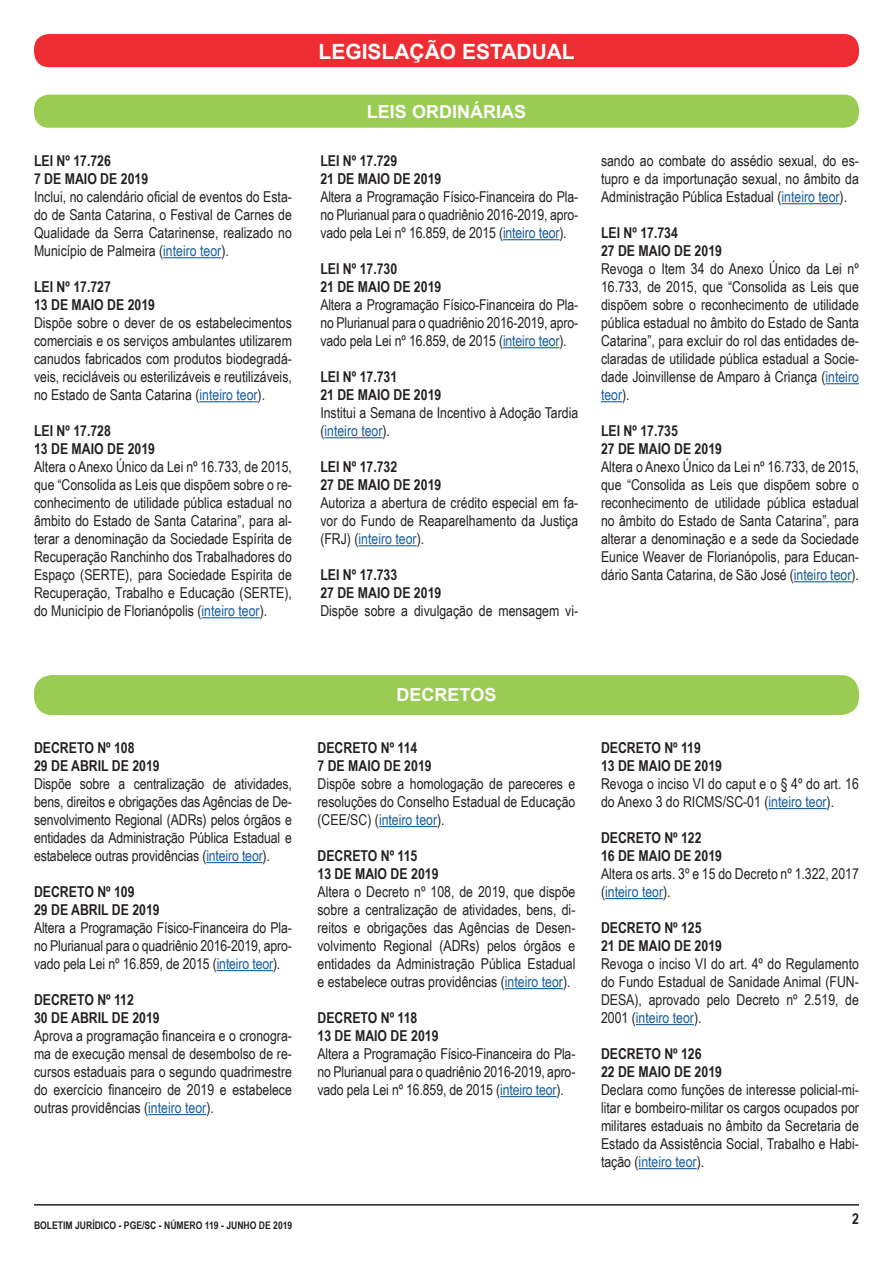
<style>
.page{position:relative;width:893px;height:1263px;background:#fff}
.page>*{position:absolute;margin:0;border:0;box-sizing:border-box;transform-origin:0 0}
.t1{font:700 21px "Arial";color:#fff}
.t2{font:700 18px "Arial";color:#fff}
.t3{font:15px/18px "Arial Narrow";color:#231f20;text-align:justify}
.t4{font:700 15px "Arial Narrow";color:#231f20}
.t5{font:700 10.5px "Arial Narrow";color:#231f20}
.s1{color:#175d9e}
</style>
<div class="page">
<hr style="left:34px;top:1204px;width:825px;height:1px;background:#231f20">
<div style="left:34px;top:34px;width:825px;height:33px;background:#ee2d32;border-radius:15px"></div>
<div style="left:34px;top:675px;width:825px;height:40px;background:#9acc53;border-radius:18px"></div>
<hr style="left:206px;top:862px;width:57px;height:1px;background:#175d9e">
<hr style="left:217px;top:970px;width:56px;height:1px;background:#175d9e">
<hr style="left:148px;top:1114px;width:58px;height:1px;background:#175d9e">
<hr style="left:379px;top:826px;width:58px;height:1px;background:#175d9e">
<hr style="left:505px;top:988px;width:58px;height:1px;background:#175d9e">
<hr style="left:500px;top:1096px;width:56px;height:1px;background:#175d9e">
<hr style="left:768px;top:808px;width:59px;height:1px;background:#175d9e">
<hr style="left:605px;top:898px;width:58px;height:1px;background:#175d9e">
<hr style="left:636px;top:1024px;width:58px;height:1px;background:#175d9e">
<hr style="left:639px;top:1168px;width:58px;height:1px;background:#175d9e">
<hr style="left:163px;top:257px;width:58px;height:1px;background:#175d9e">
<hr style="left:200px;top:401px;width:58px;height:1px;background:#175d9e">
<hr style="left:202px;top:617px;width:58px;height:1px;background:#175d9e">
<div style="left:34px;top:95px;width:825px;height:33px;background:#9acc53;border-radius:15px"></div>
<hr style="left:503px;top:239px;width:56px;height:1px;background:#175d9e">
<hr style="left:503px;top:347px;width:56px;height:1px;background:#175d9e">
<hr style="left:324px;top:437px;width:59px;height:1px;background:#175d9e">
<hr style="left:359px;top:545px;width:58px;height:1px;background:#175d9e">
<hr style="left:781px;top:203px;width:59px;height:1px;background:#175d9e">
<hr style="left:825px;top:383px;width:34px;height:1px;background:#175d9e">
<svg style="left:601px;top:401px;width:21px;height:1px"></svg>
<hr style="left:794px;top:581px;width:57px;height:1px;background:#175d9e">
<p class="t4" style="left:34px;top:149px;width:78px">LEI Nº 17.726</p>
<p class="t4" style="left:34px;top:167px;width:116px">7 DE MAIO DE 2019</p>
<p class="t3" style="left:34px;top:187px;width:259px">Inclui, no calendário oficial de eventos do Esta&shy;do de Santa Catarina, o Festival de Carnes de Qualidade da Serra Catarinense, realizado no Município de Palmeira (<span class="s1">inteiro teor</span>).</p>
<p class="t4" style="left:34px;top:275px;width:78px">LEI Nº 17.727</p>
<p class="t4" style="left:34px;top:293px;width:123px">13 DE MAIO DE 2019</p>
<p class="t3" style="left:34px;top:313px;width:259px">Dispõe sobre o dever de os estabelecimentos comerciais e os serviços ambulantes utilizarem canudos fabricados com produtos biodegradá&shy;veis, recicláveis ou esterilizáveis e reutilizáveis, no Estado de Santa Catarina (<span class="s1">inteiro teor</span>).</p>
<p class="t4" style="left:34px;top:419px;width:78px">LEI Nº 17.728</p>
<p class="t4" style="left:34px;top:437px;width:123px">13 DE MAIO DE 2019</p>
<p class="t3" style="left:34px;top:457px;width:259px">Altera o Anexo Único da Lei nº 16.733, de 2015, que “Consolida as Leis que dispõem sobre o re&shy;conhecimento de utilidade pública estadual no âmbito do Estado de Santa Catarina”, para al&shy;terar a denominação da Sociedade Espírita de Recuperação Ranchinho dos Trabalhadores do Espaço (SERTE), para Sociedade Espírita de Recuperação, Trabalho e Educação (SERTE), do Município de Florianópolis (<span class="s1">inteiro teor</span>).</p>
<p class="t1" style="left:319px;top:37px;width:258px">LEGISLAÇÃO ESTADUAL</p>
<p class="t2" style="left:367px;top:100px;width:161px">LEIS ORDINÁRIAS</p>
<p class="t4" style="left:320px;top:149px;width:78px">LEI Nº 17.729</p>
<p class="t4" style="left:320px;top:167px;width:123px">21 DE MAIO DE 2019</p>
<p class="t3" style="left:320px;top:187px;width:259px">Altera a Programação Físico-Financeira do Pla&shy;no Plurianual para o quadriênio 2016-2019, apro&shy;vado pela Lei nº 16.859, de 2015 (<span class="s1">inteiro teor</span>).</p>
<p class="t4" style="left:320px;top:257px;width:78px">LEI Nº 17.730</p>
<p class="t4" style="left:320px;top:275px;width:123px">21 DE MAIO DE 2019</p>
<p class="t3" style="left:320px;top:295px;width:259px">Altera a Programação Físico-Financeira do Pla&shy;no Plurianual para o quadriênio 2016-2019, apro&shy;vado pela Lei nº 16.859, de 2015 (<span class="s1">inteiro teor</span>).</p>
<p class="t4" style="left:320px;top:365px;width:78px">LEI Nº 17.731</p>
<p class="t4" style="left:320px;top:383px;width:123px">21 DE MAIO DE 2019</p>
<p class="t3" style="left:320px;top:403px;width:259px">Institui a Semana de Incentivo à Adoção Tardia (<span class="s1">inteiro teor</span>).</p>
<p class="t4" style="left:320px;top:455px;width:78px">LEI Nº 17.732</p>
<p class="t4" style="left:320px;top:473px;width:123px">27 DE MAIO DE 2019</p>
<p class="t3" style="left:320px;top:493px;width:259px">Autoriza a abertura de crédito especial em fa&shy;vor do Fundo de Reaparelhamento da Justiça (FRJ) (<span class="s1">inteiro teor</span>).</p>
<p class="t4" style="left:320px;top:563px;width:78px">LEI Nº 17.733</p>
<p class="t4" style="left:320px;top:581px;width:123px">27 DE MAIO DE 2019</p>
<p class="t3" style="left:320px;top:601px;width:259px">Dispõe sobre a divulgação de mensagem vi-</p>
<p class="t3" style="left:601px;top:151px;width:259px">sando ao combate do assédio sexual, do es&shy;tupro e da importunação sexual, no âmbito da Administração Pública Estadual (<span class="s1">inteiro teor</span>).</p>
<p class="t4" style="left:601px;top:221px;width:78px">LEI Nº 17.734</p>
<p class="t4" style="left:601px;top:239px;width:123px">27 DE MAIO DE 2019</p>
<p class="t3" style="left:601px;top:259px;width:259px">Revoga o Item 34 do Anexo Único da Lei nº 16.733, de 2015, que “Consolida as Leis que dispõem sobre o reconhecimento de utilidade pública estadual no âmbito do Estado de Santa Catarina”, para excluir do rol das entidades de&shy;claradas de utilidade pública estadual a Socie&shy;dade Joinvillense de Amparo à Criança (<span class="s1">inteiro teor</span>).</p>
<p class="t4" style="left:601px;top:419px;width:78px">LEI Nº 17.735</p>
<p class="t4" style="left:601px;top:437px;width:123px">27 DE MAIO DE 2019</p>
<p class="t3" style="left:601px;top:457px;width:259px">Altera o Anexo Único da Lei nº 16.733, de 2015, que “Consolida as Leis que dispõem sobre o reconhecimento de utilidade pública estadual no âmbito do Estado de Santa Catarina”, para alterar a denominação e a sede da Sociedade Eunice Weaver de Florianópolis, para Educan&shy;dário Santa Catarina, de São José (<span class="s1">inteiro teor</span>).</p>
<p class="t4" style="left:34px;top:736px;width:102px">DECRETO Nº 108</p>
<p class="t4" style="left:34px;top:754px;width:127px">29 DE ABRIL DE 2019</p>
<p class="t3" style="left:34px;top:774px;width:259px">Dispõe sobre a centralização de atividades, bens, direitos e obrigações das Agências de De&shy;senvolvimento Regional (ADRs) pelos órgãos e entidades da Administração Pública Estadual e estabelece outras providências (<span class="s1">inteiro teor</span>).</p>
<p class="t4" style="left:34px;top:880px;width:102px">DECRETO Nº 109</p>
<p class="t4" style="left:34px;top:898px;width:127px">29 DE ABRIL DE 2019</p>
<p class="t3" style="left:34px;top:918px;width:259px">Altera a Programação Físico-Financeira do Pla&shy;no Plurianual para o quadriênio 2016-2019, apro&shy;vado pela Lei nº 16.859, de 2015 (<span class="s1">inteiro teor</span>).</p>
<p class="t4" style="left:34px;top:988px;width:101px">DECRETO Nº 112</p>
<p class="t4" style="left:34px;top:1006px;width:127px">30 DE ABRIL DE 2019</p>
<p class="t3" style="left:34px;top:1026px;width:259px">Aprova a programação financeira e o cronogra&shy;ma de execução mensal de desembolso de re&shy;cursos estaduais para o segundo quadrimestre do exercício financeiro de 2019 e estabelece outras providências (<span class="s1">inteiro teor</span>).</p>
<p class="t2" style="left:397px;top:682px;width:101px">DECRETOS</p>
<p class="t4" style="left:317px;top:736px;width:101px">DECRETO Nº 114</p>
<p class="t4" style="left:317px;top:754px;width:116px">7 DE MAIO DE 2019</p>
<p class="t3" style="left:317px;top:774px;width:259px">Dispõe sobre a homologação de pareceres e resoluções do Conselho Estadual de Educação (CEE/SC) (<span class="s1">inteiro teor</span>).</p>
<p class="t4" style="left:317px;top:844px;width:101px">DECRETO Nº 115</p>
<p class="t4" style="left:317px;top:862px;width:123px">13 DE MAIO DE 2019</p>
<p class="t3" style="left:317px;top:882px;width:259px">Altera o Decreto nº 108, de 2019, que dispõe sobre a centralização de atividades, bens, di&shy;reitos e obrigações das Agências de Desen&shy;volvimento Regional (ADRs) pelos órgãos e entidades da Administração Pública Estadual e estabelece outras providências (<span class="s1">inteiro teor</span>).</p>
<p class="t4" style="left:317px;top:1006px;width:101px">DECRETO Nº 118</p>
<p class="t4" style="left:317px;top:1024px;width:123px">13 DE MAIO DE 2019</p>
<p class="t3" style="left:317px;top:1044px;width:259px">Altera a Programação Físico-Financeira do Pla&shy;no Plurianual para o quadriênio 2016-2019, apro&shy;vado pela Lei nº 16.859, de 2015 (<span class="s1">inteiro teor</span>).</p>
<p class="t4" style="left:601px;top:736px;width:101px">DECRETO Nº 119</p>
<p class="t4" style="left:601px;top:754px;width:123px">13 DE MAIO DE 2019</p>
<p class="t3" style="left:601px;top:774px;width:259px">Revoga o inciso VI do caput e o § 4º do art. 16 do Anexo 3 do RICMS/SC-01 (<span class="s1">inteiro teor</span>).</p>
<p class="t4" style="left:601px;top:826px;width:102px">DECRETO Nº 122</p>
<p class="t4" style="left:601px;top:844px;width:123px">16 DE MAIO DE 2019</p>
<p class="t3" style="left:601px;top:864px;width:259px">Altera os arts. 3º e 15 do Decreto nº 1.322, 2017 (<span class="s1">inteiro teor</span>).</p>
<p class="t4" style="left:601px;top:916px;width:102px">DECRETO Nº 125</p>
<p class="t4" style="left:601px;top:934px;width:123px">21 DE MAIO DE 2019</p>
<p class="t3" style="left:601px;top:954px;width:259px">Revoga o inciso VI do art. 4º do Regulamento do Fundo Estadual de Sanidade Animal (FUN-DESA), aprovado pelo Decreto nº 2.519, de 2001 (<span class="s1">inteiro teor</span>).</p>
<p class="t4" style="left:601px;top:1042px;width:102px">DECRETO Nº 126</p>
<p class="t4" style="left:601px;top:1060px;width:123px">22 DE MAIO DE 2019</p>
<p class="t3" style="left:601px;top:1080px;width:259px">Declara como funções de interesse policial-mi&shy;litar e bombeiro-militar os cargos ocupados por militares estaduais no âmbito da Secretaria de Estado da Assistência Social, Trabalho e Habi&shy;tação (<span class="s1">inteiro teor</span>).</p>
<p class="t5" style="left:34px;top:1217px;width:260px">BOLETIM JURÍDICO - PGE/SC - NÚMERO 119 - JUNHO DE 2019</p>
<p class="t4" style="left:852px;top:1208px;width:8px">2</p>
</div>
